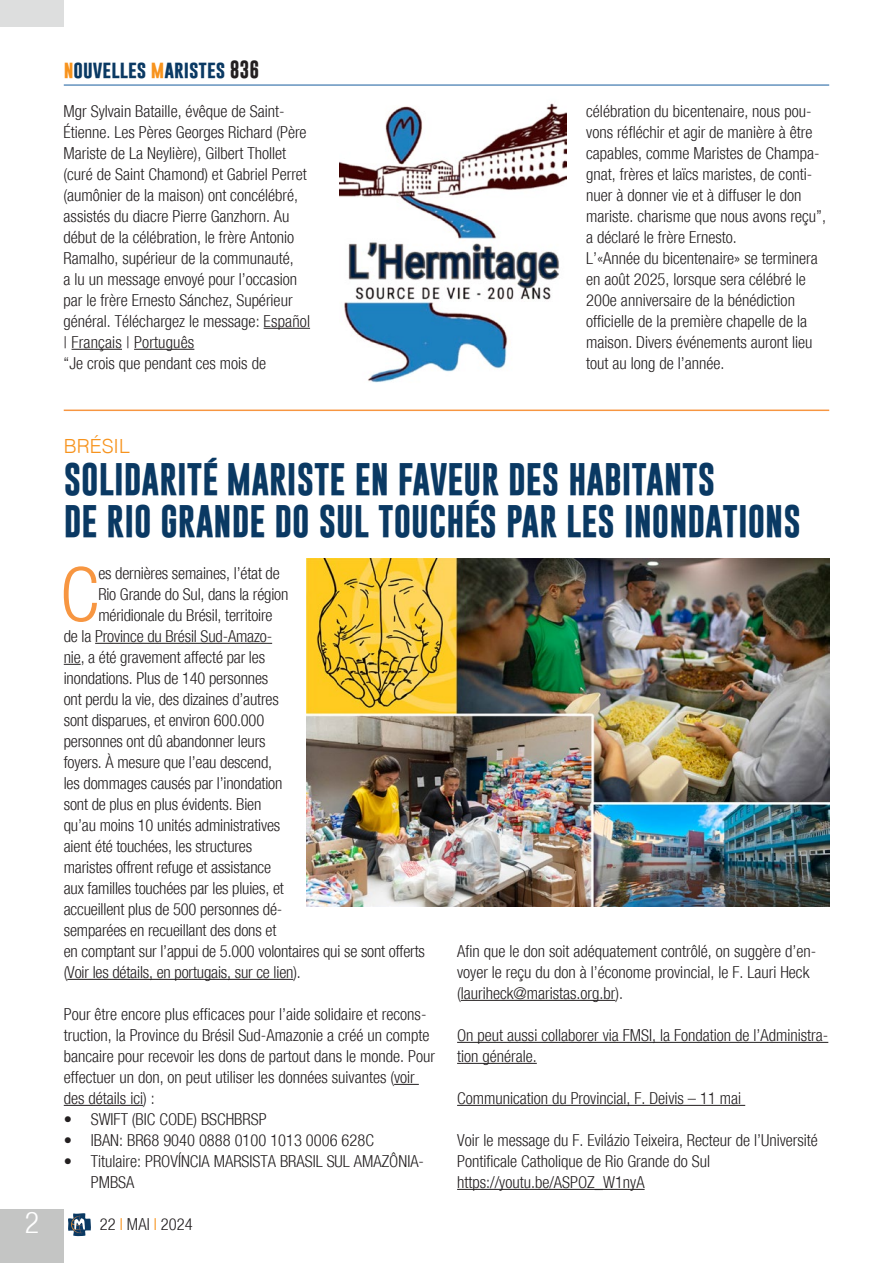
<style>
.page{position:relative;width:893px;height:1263px;background:#fff}
.page>*{position:absolute;margin:0;border:0;box-sizing:border-box;transform-origin:0 0}
.Testo_normal{font:300 condensed 75.3px "Helvetica Neue";color:#f79641}
.Titolo{font:700 33px "Gobold";color:#0a3963}
.t1{font:300 condensed 30px "Helvetica Neue";color:#fff}
.Titolo-2{font:300 19.5px "Helvetica";color:#f7931d}
.t2{font:700 18px "Gobold";color:#0a3963}
.Testo_normal-2{font:300 condensed 16.5px/21px "Helvetica Neue";color:#231f20}
.sommario{font:300 condensed 16.5px "Helvetica Neue";color:#231f20}
.s1{color:#f7931d}
.s2{color:#231f20}
</style>
<div class="page">
<div style="left:0;top:1209px;width:64px;height:54px;background:#c4c5c4"></div>
<hr style="left:64px;top:85px;width:765px;height:1px;background:#175d9e">
<svg style="left:68px;top:1213px;width:23px;height:23px"></svg>
<div style="left:0;top:0;width:64px;height:27px;background:#dddede"></div>
<hr style="left:264px;top:328px;width:46px;height:1px;background:#231f20">
<hr style="left:72px;top:349px;width:50px;height:1px;background:#231f20">
<hr style="left:134px;top:349px;width:60px;height:1px;background:#231f20">
<hr style="left:95px;top:643px;width:177px;height:1px;background:#231f20">
<svg style="left:64px;top:664px;width:17px;height:1px"></svg>
<hr style="left:67px;top:979px;width:226px;height:1px;background:#231f20">
<svg style="left:394px;top:1084px;width:25px;height:1px"></svg>
<hr style="left:64px;top:1105px;width:79px;height:1px;background:#231f20">
<hr style="left:461px;top:1000px;width:154px;height:1px;background:#231f20">
<hr style="left:457px;top:1042px;width:371px;height:1px;background:#231f20">
<hr style="left:457px;top:1063px;width:80px;height:1px;background:#231f20">
<hr style="left:457px;top:1105px;width:288px;height:1px;background:#231f20">
<hr style="left:457px;top:1189px;width:188px;height:1px;background:#231f20">
<img style="left:306px;top:558px;width:523px;height:349px">
<img style="left:339px;top:103px;width:228px;height:280px">
<hr style="left:64px;top:410px;width:765px;height:1px;background:#f79641">
<h3 class="t1" style="left:25px;top:1205px;width:16px">2</h3>
<p class="t2" style="left:64px;top:57px;width:197px"><span class="s1">n</span>ouvelles <span class="s1">m</span>aristes <span class="s2">836</span></p>
<p class="Testo_normal-2" style="left:64px;top:101px;width:248px">Mgr Sylvain Bataille, évêque de Saint-Étienne. Les Pères Georges Richard (Père Mariste de La Neylière), Gilbert Thollet (curé de Saint Chamond) et Gabriel Perret (aumônier de la maison) ont concélébré, assistés du diacre Pierre Ganzhorn. Au début de la célébration, le frère Antonio Ramalho, supérieur de la communauté,<br>a lu un message envoyé pour l’occasion par le frère Ernesto Sánchez, Supérieur général. Téléchargez le message: Español | Français | Português</p>
<p class="Testo_normal-2" style="left:64px;top:353px;width:204px">“Je crois que pendant ces mois de</p>
<p class="Testo_normal-2" style="left:586px;top:101px;width:241px">célébration du bicentenaire, nous pou&shy;vons réfléchir et agir de manière à être capables, comme Maristes de Champa&shy;gnat, frères et laïcs maristes, de conti&shy;nuer à donner vie et à diffuser le don mariste. charisme que nous avons reçu”, a déclaré le frère Ernesto.</p>
<p class="Testo_normal-2" style="left:586px;top:248px;width:233px">L’«Année du bicentenaire» se terminera en août 2025, lorsque sera célébré le 200e anniversaire de la bénédiction officielle de la première chapelle de la maison. Divers événements auront lieu tout au long de l’année.</p>
<p class="Titolo-2" style="left:64px;top:429px;width:68px">BRÉSIL</p>
<p class="Titolo" style="left:64px;top:458px;width:653px">SOLIDARITÉ MARISTE EN FAVEUR DES HABITANTS</p>
<p class="Titolo" style="left:64px;top:500px;width:738px">DE RIO GRANDE DO SUL TOUCHÉS PAR LES INONDATIONS</p>
<p class="Testo_normal" style="left:60px;top:551px;width:41px">C</p>
<p class="Testo_normal-2" style="left:98px;top:563px;width:183px">es dernières semaines, l’état de</p>
<p class="Testo_normal-2" style="left:98px;top:584px;width:192px">Rio Grande do Sul, dans la région</p>
<p class="Testo_normal-2" style="left:98px;top:605px;width:176px">méridionale du Brésil, territoire</p>
<p class="Testo_normal-2" style="left:64px;top:626px;width:210px">de la Province du Brésil Sud-Amazo-</p>
<p class="Testo_normal-2" style="left:64px;top:647px;width:203px">nie, a été gravement affecté par les</p>
<p class="Testo_normal-2" style="left:64px;top:668px;width:206px">inondations. Plus de 140 personnes</p>
<p class="Testo_normal-2" style="left:64px;top:689px;width:217px">ont perdu la vie, des dizaines d’autres</p>
<p class="Testo_normal-2" style="left:64px;top:710px;width:202px">sont disparues, et environ 600.000</p>
<p class="Testo_normal-2" style="left:64px;top:731px;width:203px">personnes ont dû abandonner leurs</p>
<p class="Testo_normal-2" style="left:64px;top:752px;width:210px">foyers. À mesure que l’eau descend,</p>
<p class="Testo_normal-2" style="left:64px;top:773px;width:220px">les dommages causés par l’inondation</p>
<p class="Testo_normal-2" style="left:64px;top:794px;width:199px">sont de plus en plus évidents. Bien</p>
<p class="Testo_normal-2" style="left:64px;top:815px;width:218px">qu’au moins 10 unités administratives</p>
<p class="Testo_normal-2" style="left:64px;top:836px;width:190px">aient été touchées, les structures</p>
<p class="Testo_normal-2" style="left:64px;top:857px;width:209px">maristes offrent refuge et assistance</p>
<p class="Testo_normal-2" style="left:64px;top:878px;width:222px">aux familles touchées par les pluies, et</p>
<p class="Testo_normal-2" style="left:64px;top:899px;width:220px">accueillent plus de 500 personnes dé-</p>
<p class="Testo_normal-2" style="left:64px;top:920px;width:214px">semparées en recueillant des dons et</p>
<p class="Testo_normal-2" style="left:64px;top:941px;width:363px">en comptant sur l’appui de 5.000 volontaires qui se sont offerts</p>
<p class="Testo_normal-2" style="left:64px;top:962px;width:239px">(Voir les détails, en portugais, sur ce lien).</p>
<p class="Testo_normal-2" style="left:64px;top:1004px;width:373px">Pour être encore plus efficaces pour l’aide solidaire et recons&shy;truction, la Province du Brésil Sud-Amazonie a créé un compte bancaire pour recevoir les dons de partout dans le monde. Pour effectuer un don, on peut utiliser les données suivantes (voir des détails ici) :</p>
<p class="Testo_normal-2" style="left:64px;top:1109px;width:204px">• SWIFT (BIC CODE) BSCHBRSP</p>
<p class="Testo_normal-2" style="left:64px;top:1130px;width:312px">• IBAN: BR68 9040 0888 0100 1013 0006 628C</p>
<p class="Testo_normal-2" style="left:91px;top:1151px;width:335px;text-indent:-27px">• Titulaire: PROVÍNCIA MARSISTA BRASIL SUL AMAZÔNIA-<br>PMBSA</p>
<p class="Testo_normal-2" style="left:100px;top:1214px;width:94px">22 <span class="s1">I</span> MAI <span class="s1">I</span> 2024</p>
<p class="Testo_normal-2" style="left:457px;top:941px;width:361px">Afin que le don soit adéquatement contrôlé, on suggère d’en&shy;voyer le reçu du don à l’économe provincial, le F. Lauri Heck (lauriheck@maristas.org.br).</p>
<p class="Testo_normal-2" style="left:457px;top:1025px;width:373px">On peut aussi collaborer via FMSI, la Fondation de l’Administra&shy;tion générale.</p>
<p class="Testo_normal-2" style="left:457px;top:1088px;width:286px">Communication du Provincial, F. Deivis – 11 mai</p>
<p class="Testo_normal-2" style="left:457px;top:1130px;width:362px">Voir le message du F. Evilázio Teixeira, Recteur de l’Université<br>Pontificale Catholique de Rio Grande do Sul</p>
<p class="sommario" style="left:457px;top:1173px;width:189px">https://youtu.be/ASPOZ_W1nyA</p>
</div>
